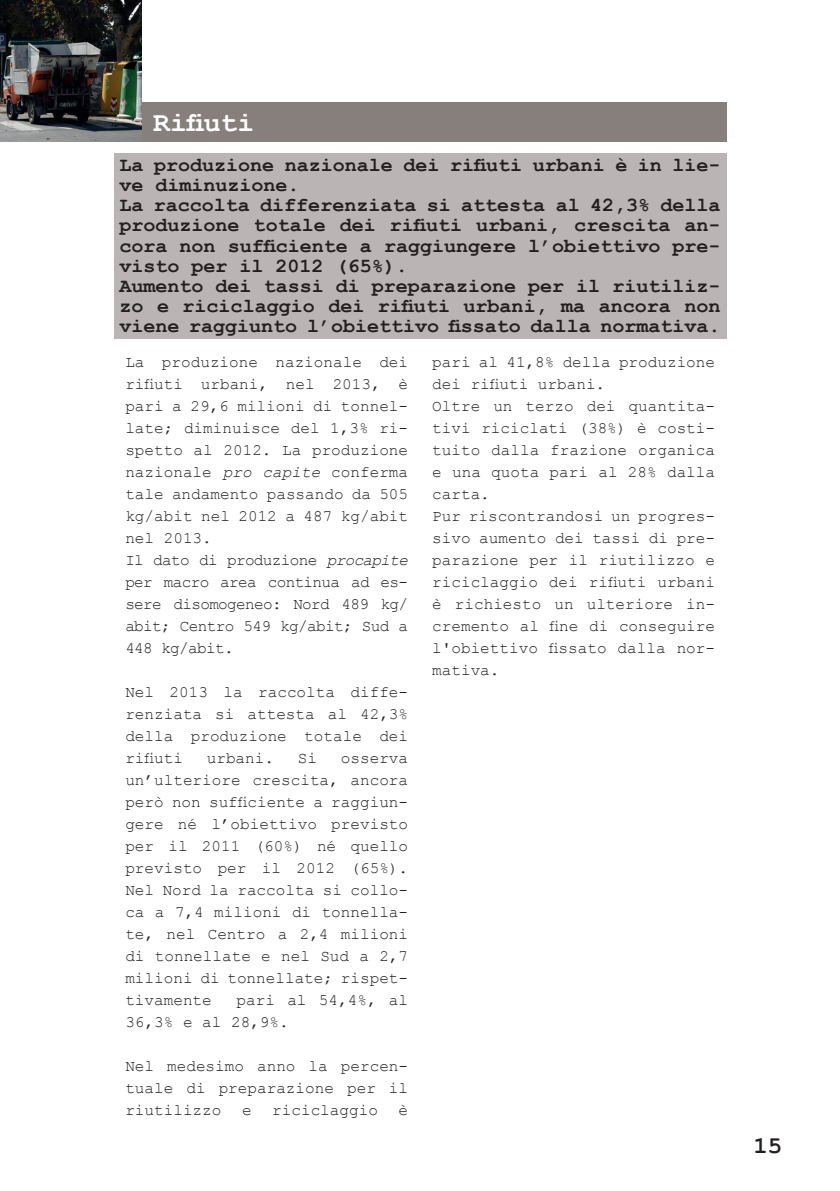
<style>
.page{position:relative;width:840px;height:1191px;background:#fff}
.page>*{position:absolute;margin:0;border:0;box-sizing:border-box;transform-origin:0 0}
.t1{font:700 28px "Courier New";color:#fff}
.t2{font:700 24px "Courier New";color:#231f20}
.t3{font:700 20px/20px "Courier New";color:#231f20}
.t4{font:16px/22px "Courier New";color:#231f20}
.s1{font-style:italic}
</style>
<div class="page">
<div style="left:0;top:102px;width:726px;height:40px;background:#867f7c"></div>
<div style="left:114px;top:153px;width:611px;height:186px;background:#bab5b4"></div>
<img style="left:0;top:0;width:142px;height:142px">
<h1 class="t1" style="left:153px;top:105px;width:102px">Rifiuti</h1>
<p class="t3" style="left:119px;top:155px;width:602px">La produzione nazionale dei rifiuti urbani è in lie&shy;ve diminuzione.<br>La raccolta differenziata si attesta al 42,3% della produzione totale dei rifiuti urbani, crescita an&shy;cora non sufficiente a raggiungere l’obiettivo pre&shy;visto per il 2012 (65%).<br>Aumento dei tassi di preparazione per il riutiliz&shy;zo e riciclaggio dei rifiuti urbani, ma ancora non viene raggiunto l’obiettivo fissato dalla normativa.</p>
<p class="t4" style="left:125px;top:350px;width:284px">La produzione nazionale dei rifiuti urbani, nel 2013, è pari a 29,6 milioni di tonnel&shy;late; diminuisce del 1,3% ri&shy;spetto al 2012. La produzione nazionale <span class="s1">pro capite</span> conferma tale andamento passando da 505 kg/abit nel 2012 a 487 kg/abit nel 2013.<br>Il dato di produzione <span class="s1">procapite </span>per macro area continua ad es&shy;sere disomogeneo: Nord 489 kg/ abit; Centro 549 kg/abit; Sud a<br>448 kg/abit.</p>
<p class="t4" style="left:125px;top:680px;width:284px;text-align:justify">Nel 2013 la raccolta diffe&shy;renziata si attesta al 42,3% della produzione totale dei rifiuti</p>
<p class="t4" style="left:207px;top:746px;width:69px">urbani.</p>
<p class="t4" style="left:298px;top:746px;width:21px">Si</p>
<p class="t4" style="left:125px;top:746px;width:284px;text-align:justify;text-indent:215px">osserva un’ulteriore crescita, ancora però non sufficiente a raggiun&shy;gere né l’obiettivo previsto per il 2011 (60%) né quello previsto per il 2012 (65%).<br>Nel Nord la raccolta si collo&shy;ca a 7,4 milioni di tonnella&shy;te, nel Centro a 2,4 milioni di tonnellate e nel Sud a 2,7 milioni di tonnellate; rispet&shy;tivamente</p>
<p class="t4" style="left:125px;top:988px;width:284px;text-indent:111px">pari al 54,4%, al<br>36,3% e al 28,9%.</p>
<p class="t4" style="left:125px;top:1054px;width:284px;text-align:justify">Nel medesimo anno la percen&shy;tuale di preparazione per il riutilizzo</p>
<p class="t4" style="left:242px;top:1098px;width:11px">e</p>
<p class="t4" style="left:272px;top:1098px;width:107px">riciclaggio</p>
<p class="t4" style="left:398px;top:1098px;width:11px">è</p>
<p class="t4" style="left:432px;top:350px;width:284px">pari al 41,8% della produzione dei rifiuti urbani.<br>Oltre un terzo dei quantita&shy;tivi riciclati (38%) è costi&shy;tuito dalla frazione organica e una quota pari al 28% dalla carta.<br>Pur riscontrandosi un progres&shy;sivo aumento dei tassi di pre&shy;parazione per il riutilizzo e riciclaggio dei rifiuti urbani è richiesto un ulteriore in&shy;cremento al fine di conseguire l'obiettivo fissato dalla nor&shy;mativa.</p>
<h2 class="t2" style="left:753px;top:1130px;width:30px">15</h2>
</div>
